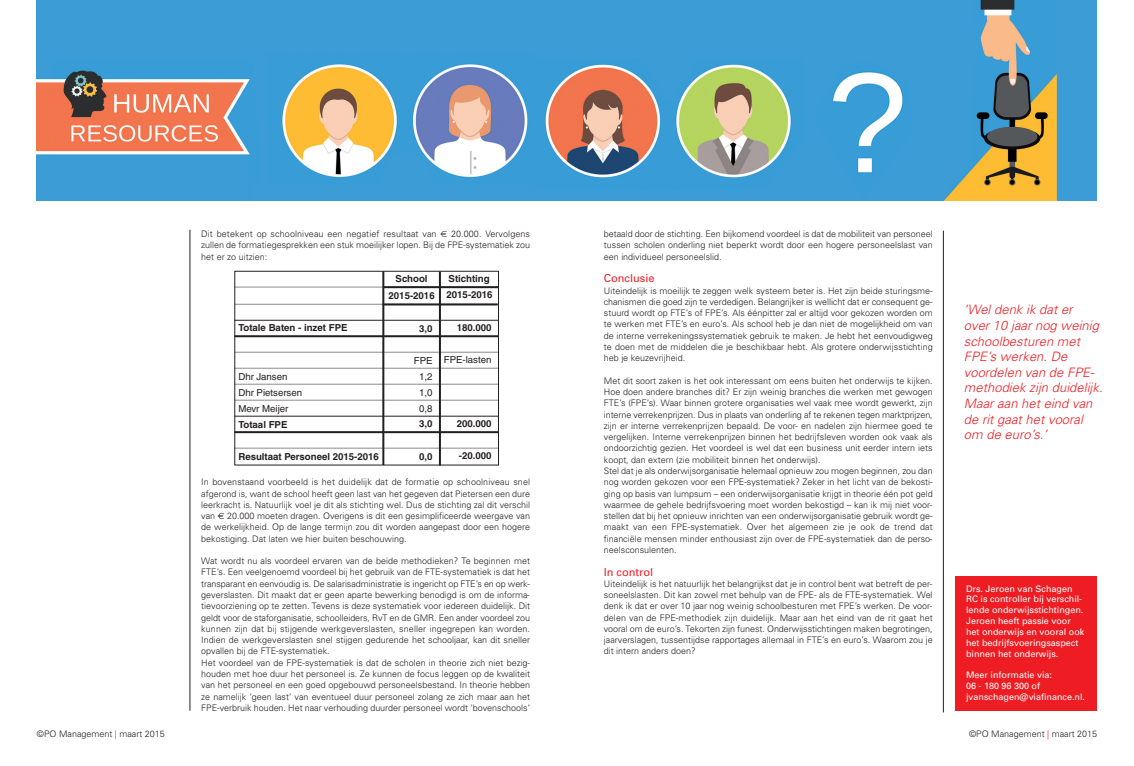
<style>
.page{position:relative;width:1134px;height:766px;background:#fff}
.page>*{position:absolute;margin:0;border:0;box-sizing:border-box;transform-origin:0 0}
.t1{font:italic 300 13px/15.6px "Univers";letter-spacing:.005em;color:#ee1d23}
.t2{font:11px "Univers";color:#ee1d23}
.t3{font:700 9.7px/16.9px "Helvetica";color:#231f20}
.t4{font:9.7px/16.1px "Helvetica";color:#231f20}
.t5{font:300 9px/11.3px "Univers";color:#231f20;text-align:justify}
.t6{font:9px/10.8px "Univers";color:#fff}
.s1{font-family:"Euro Sans";font-weight:400}
.s2{color:#ee1d23}
</style>
<div class="page">
<div style="left:955px;top:575px;width:142px;height:135px;background:#ee1d23"></div>
<img style="left:37px;top:0;width:1060px;height:200px">
<hr style="left:190px;top:230px;width:1px;height:480px;background:#231f20">
<hr style="left:943px;top:230px;width:1px;height:482px;background:#231f20">
<hr style="left:234px;top:286px;width:264px;height:1px;background:#8e8a8a">
<hr style="left:234px;top:304px;width:264px;height:1px;background:#8e8a8a">
<hr style="left:234px;top:319px;width:264px;height:1px;background:#231f20">
<hr style="left:234px;top:351px;width:264px;height:1px;background:#8e8a8a">
<hr style="left:234px;top:367px;width:264px;height:1px;background:#8e8a8a">
<hr style="left:234px;top:383px;width:264px;height:1px;background:#8e8a8a">
<hr style="left:234px;top:399px;width:264px;height:1px;background:#8e8a8a">
<hr style="left:234px;top:415px;width:264px;height:1px;background:#231f20">
<hr style="left:234px;top:447px;width:264px;height:1px;background:#8e8a8a">
<hr style="left:439px;top:271px;width:2px;height:194px;background:#231f20">
<hr style="left:382px;top:271px;width:2px;height:194px;background:#231f20">
<hr style="left:234px;top:335px;width:264px;height:2px;background:#231f20">
<hr style="left:234px;top:431px;width:264px;height:2px;background:#231f20">
<hr style="left:383px;top:286px;width:116px;height:2px;background:#231f20">
<hr style="left:382px;top:303px;width:116px;height:2px;background:#231f20">
<div style="left:234px;top:271px;width:265px;height:194px;border:1px solid #231f20"></div>
<p class="t5" style="left:201px;top:229px;width:237px">Dit betekent op schoolniveau een negatief resultaat van</p>
<p class="t5" style="left:201px;top:229px;width:330px;text-indent:250px">20.000. Vervolgens zullen de formatiegesprekken een stuk moeilijker lopen. Bij de FPE-systematiek zou het er zo uitzien:</p>
<p class="t3" style="left:238px;top:320px;width:111px">Totale Baten - inzet FPE</p>
<p class="t4" style="left:238px;top:369px;width:65px">Dhr Jansen<br>Dhr Pietsersen<br>Mevr Meijer</p>
<p class="t3" style="left:238px;top:417px;width:51px">Totaal FPE</p>
<p class="t3" style="left:238px;top:448px;width:142px">Resultaat Personeel 2015-2016</p>
<p class="t3" style="left:396px;top:271px;width:34px">School</p>
<p class="t3" style="left:389px;top:271px;width:106px;text-indent:60px">Stichting<br>2015-2016 2015-2016</p>
<p class="t3" style="left:419px;top:321px;width:15px">3,0</p>
<p class="t4" style="left:414px;top:353px;width:20px;text-align:center">FPE<br>1,2<br>1,0<br>0,8</p>
<p class="t3" style="left:419px;top:416px;width:15px">3,0</p>
<p class="t3" style="left:419px;top:449px;width:15px">0,0</p>
<p class="t3" style="left:457px;top:320px;width:36px">180.000</p>
<p class="t4" style="left:444px;top:353px;width:49px">FPE-lasten</p>
<p class="t3" style="left:457px;top:416px;width:36px">200.000</p>
<p class="t3" style="left:459px;top:448px;width:34px">-20.000</p>
<p class="t5" style="left:201px;top:477px;width:330px">In bovenstaand voorbeeld is het duidelijk dat de formatie op schoolniveau snel afgerond is, want de school heeft geen last van het gegeven dat Pietersen een dure leerkracht is. Natuurlijk voel je dit als stichting wel. Dus de stichting zal dit verschil van <span class="s1">€</span> 20.000 moeten dragen. Overigens is dit een gesimplificeerde weergave van de werkelijkheid. Op de lange termijn zou dit worden aangepast door een hogere bekostiging. Dat laten we hier buiten beschouwing.</p>
<p class="t5" style="left:201px;top:556px;width:330px;text-align:left">Wat wordt nu als voordeel ervaren van de beide methodieken? Te beginnen met FTE’s. Een veelgenoemd voordeel bij het gebruik van de FTE-systematiek is dat het transparant en eenvoudig is. De salarisadministratie is ingericht op FTE’s en op werk&shy;geverslasten. Dit maakt dat er geen aparte bewerking benodigd is om de informa&shy;tievoorziening op te zetten. Tevens is deze systematiek voor iedereen duidelijk. Dit geldt voor de staforganisatie, schoolleiders, RvT en de GMR. Een ander voordeel zou kunnen zijn dat bij stijgende werkgeverslasten, sneller ingegrepen kan worden.<br>Indien de werkgeverslasten snel stijgen gedurende het schooljaar, kan dit sneller opvallen bij de FTE-systematiek.<br>Het voordeel van de FPE-systematiek is dat de scholen in theorie zich niet bezig&shy;houden met hoe duur het personeel is. Ze kunnen de focus leggen op de kwaliteit van het personeel en een goed opgebouwd personeelsbestand. In theorie hebben ze namelijk ‘geen last’ van eventueel duur personeel zolang ze zich maar aan het FPE-verbruik houden. Het naar verhouding duurder personeel wordt 'bovenschools’</p>
<p class="t5" style="left:604px;top:229px;width:330px">betaald door de stichting. Een bijkomend voordeel is dat de mobiliteit van personeel tussen scholen onderling niet beperkt wordt door een hogere personeelslast van een individueel personeelslid.</p>
<p class="t2" style="left:604px;top:274px;width:52px">Conclusie</p>
<p class="t5" style="left:604px;top:285px;width:330px">Uiteindelijk is moeilijk te zeggen welk systeem beter is. Het zijn beide sturingsme&shy;chanismen die goed zijn te verdedigen. Belangrijker is wellicht dat er consequent ge&shy;stuurd wordt op FTE’s of FPE’s. Als éénpitter zal er altijd voor gekozen worden om te werken met FTE’s en euro’s. Als school heb je dan niet de mogelijkheid om van de interne verrekeningssystematiek gebruik te maken. Je hebt het eenvoudigweg te doen met de middelen die je beschikbaar hebt. Als grotere onderwijsstichting heb je keuzevrijheid.</p>
<p class="t5" style="left:604px;top:375px;width:330px;text-align:left">Met dit soort zaken is het ook interessant om eens buiten het onderwijs te kijken.<br>Hoe doen andere branches dit? Er zijn weinig branches die werken met gewogen FTE’s (FPE’s). Waar binnen grotere organisaties wel vaak mee wordt gewerkt, zijn interne verrekenprijzen. Dus in plaats van onderling af te rekenen tegen marktprijzen, zijn er interne verrekenprijzen bepaald. De voor- en nadelen zijn hiermee goed te vergelijken. Interne verrekenprijzen binnen het bedrijfsleven worden ook vaak als ondoorzichtig gezien. Het voordeel is wel dat een business unit eerder intern iets koopt, dan extern (zie mobiliteit binnen het onderwijs).<br>Stel dat je als onderwijsorganisatie helemaal opnieuw zou mogen beginnen, zou dan nog worden gekozen voor een FPE-systematiek? Zeker in het licht van de bekosti&shy;ging op basis van lumpsum – een onderwijsorganisatie krijgt in theorie één pot geld waarmee de gehele bedrijfsvoering moet worden bekostigd – kan ik mij niet voor&shy;stellen dat bij het opnieuw inrichten van een onderwijsorganisatie gebruik wordt ge&shy;maakt van een FPE-systematiek. Over het algemeen zie je ook de trend dat financiële mensen minder enthousiast zijn over de FPE-systematiek dan de perso&shy;neelsconsulenten.</p>
<p class="t2" style="left:604px;top:567px;width:51px">In control</p>
<p class="t5" style="left:604px;top:578px;width:330px">Uiteindelijk is het natuurlijk het belangrijkst dat je in control bent wat betreft de per&shy;soneelslasten. Dit kan zowel met behulp van de FPE- als de FTE-systematiek. Wel denk ik dat er over 10 jaar nog weinig schoolbesturen met FPE’s werken. De voor&shy;delen van de FPE-methodiek zijn duidelijk. Maar aan het eind van de rit gaat het vooral om de euro’s. Tekorten zijn funest. Onderwijsstichtingen maken begrotingen, jaarverslagen, tussentijdse rapportages allemaal in FTE’s en euro’s. Waarom zou je dit intern anders doen?</p>
<p class="t6" style="left:966px;top:583px;width:120px">Drs. Jeroen van Schagen<br>RC is controller bij verschil&shy;lende onderwijsstichtingen.<br>Jeroen heeft passie voor het onderwijs en vooral ook het bedrijfsvoeringsaspect binnen het onderwijs.</p>
<p class="t6" style="left:966px;top:670px;width:120px">Meer informatie via:<br>06 - 180 96 300 of jvanschagen@viafinance.nl.</p>
<h1 class="t1" style="left:964px;top:303px;width:140px">‘Wel denk ik dat er<br>over 10 jaar nog weinig schoolbesturen met<br>FPE’s werken. De voordelen van de FPE&shy;methodiek zijn duidelijk.<br>Maar aan het eind van de rit gaat het vooral om de euro’s.’</h1>
<p class="t5" style="left:37px;top:729px;width:130px">©PO Management <span class="s2">|</span> maart 2015</p>
<p class="t5" style="left:969px;top:728px;width:130px">©PO Management <span class="s2">|</span> maart 2015</p>
</div>
